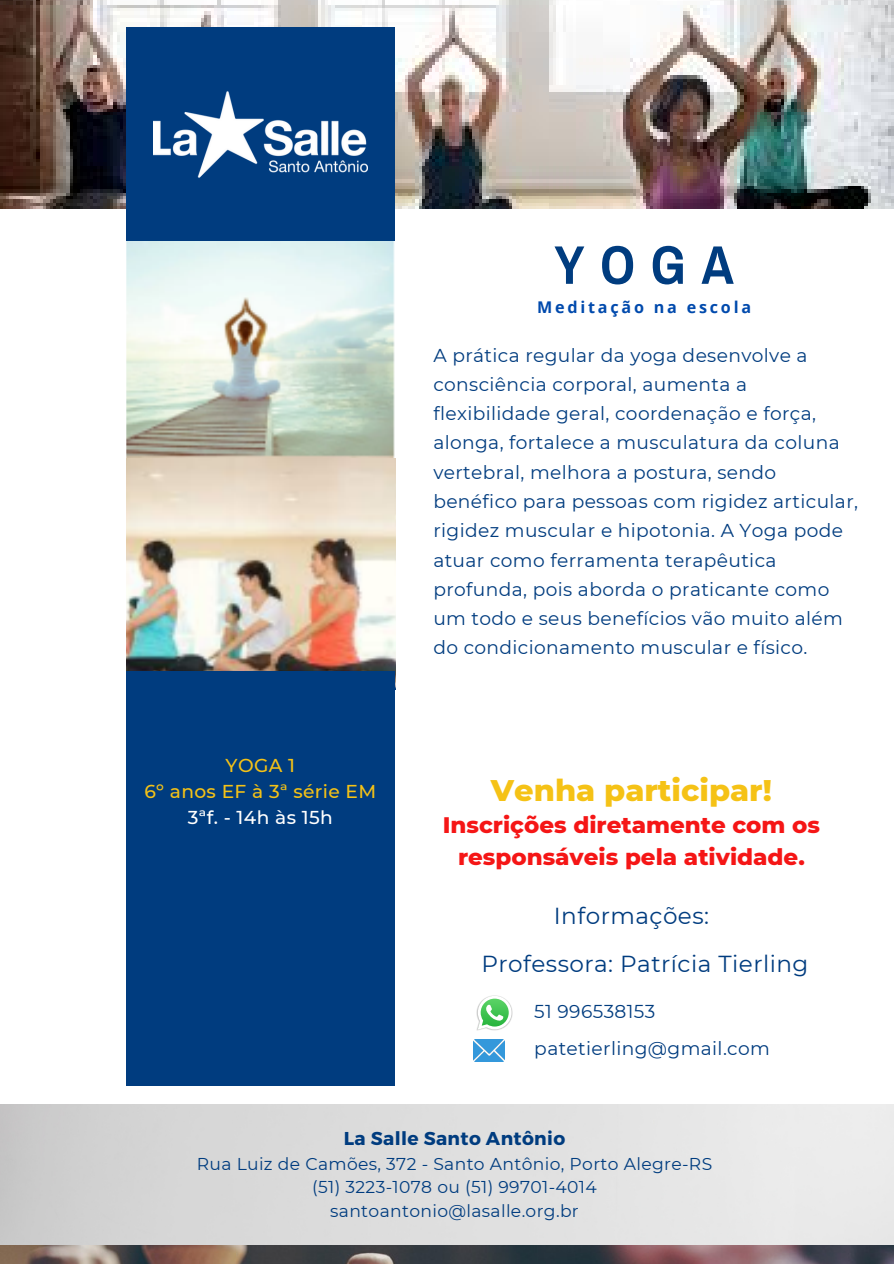
<style>
.page{position:relative;width:894px;height:1264px;background:#fff}
.page>*{position:absolute;margin:0;border:0;box-sizing:border-box;transform-origin:0 0}
.t1{font:700 54.45px "Archivo Narrow";color:#003c7f}
.t2{font:800 30.45px "Montserrat";color:#f5c216}
.t3{font:23.1px "Montserrat";letter-spacing:.02em;color:#003c7f}
.t4{font:800 22.95px/31.5px "Montserrat";color:#f51616;text-align:center}
.t5{font:18.6px/29.2px "Montserrat";letter-spacing:.02em;color:#003c7f}
.t6{font:500 18.6px/25.8px "Montserrat";letter-spacing:.02em;color:#f5c216;text-align:center}
.t7{font:700 18.6px "Montserrat";letter-spacing:.02em;color:#003c7f}
.t8{font:17.1px/23.7px "Montserrat";letter-spacing:.02em;color:#003c7f;text-align:center}
.t9{font:700 16.2px "Open Sans";letter-spacing:.17em;color:#004aad}
.s1{color:#fff}
</style>
<div class="page">
<img style="left:126px;top:457px;width:269px;height:232px">
<img style="left:0;top:0;width:893px;height:208px">
<div style="left:126px;top:27px;width:268px;height:428px;background:#003c7f"></div>
<div style="left:126px;top:671px;width:268px;height:414px;background:#003c7f"></div>
<img style="left:126px;top:241px;width:269px;height:216px">
<img style="left:153px;top:91px;width:214px;height:87px">
<img style="left:476px;top:1006px;width:37px;height:25px">
<svg style="left:477px;top:995px;width:34px;height:34px"></svg>
<img style="left:474px;top:1039px;width:30px;height:22px">
<img style="left:0;top:1245px;width:893px;height:18px">
<h2 class="t6" style="left:144px;top:752px;width:233px">YOGA 1<br>6º anos EF à 3ª série EM<br><span class="s1">3ªf. - 14h às 15h</span></h2>
<p class="t1" style="left:554px;top:236px;width:181px">YOGA</p>
<h5 class="t9" style="left:537px;top:296px;width:215px">Meditação na escola</h5>
<h4 class="t5" style="left:433px;top:340px;width:426px">A prática regular da yoga desenvolve a consciência corporal, aumenta a flexibilidade geral, coordenação e força, alonga, fortalece a musculatura da coluna vertebral, melhora a postura, sendo benéfico para pessoas com rigidez articular, rigidez muscular e hipotonia. A Yoga pode atuar como ferramenta terapêutica profunda, pois aborda o praticante como um todo e seus benefícios vão muito além do condicionamento muscular e físico.</h4>
<p class="t2" style="left:491px;top:771px;width:282px">Venha participar!</p>
<p class="t4" style="left:442px;top:809px;width:378px">Inscrições diretamente com os responsáveis pela atividade.</p>
<p class="t3" style="left:553px;top:902px;width:157px">Informações:</p>
<h3 class="t3" style="left:481px;top:949px;width:328px">Professora: Patrícia Tierling</h3>
<p class="t5" style="left:534px;top:996px;width:122px">51 996538153</p>
<h5 class="t5" style="left:534px;top:1033px;width:237px">patetierling@gmail.com</h5>
<h5 class="t7" style="left:343px;top:1126px;width:223px">La Salle Santo Antônio</h5>
<h5 class="t8" style="left:197px;top:1151px;width:517px">Rua Luiz de Camões, 372 - Santo Antônio, Porto Alegre-RS (51) 3223-1078 ou (51) 99701-4014 santoantonio@lasalle.org.br</h5>
</div>
